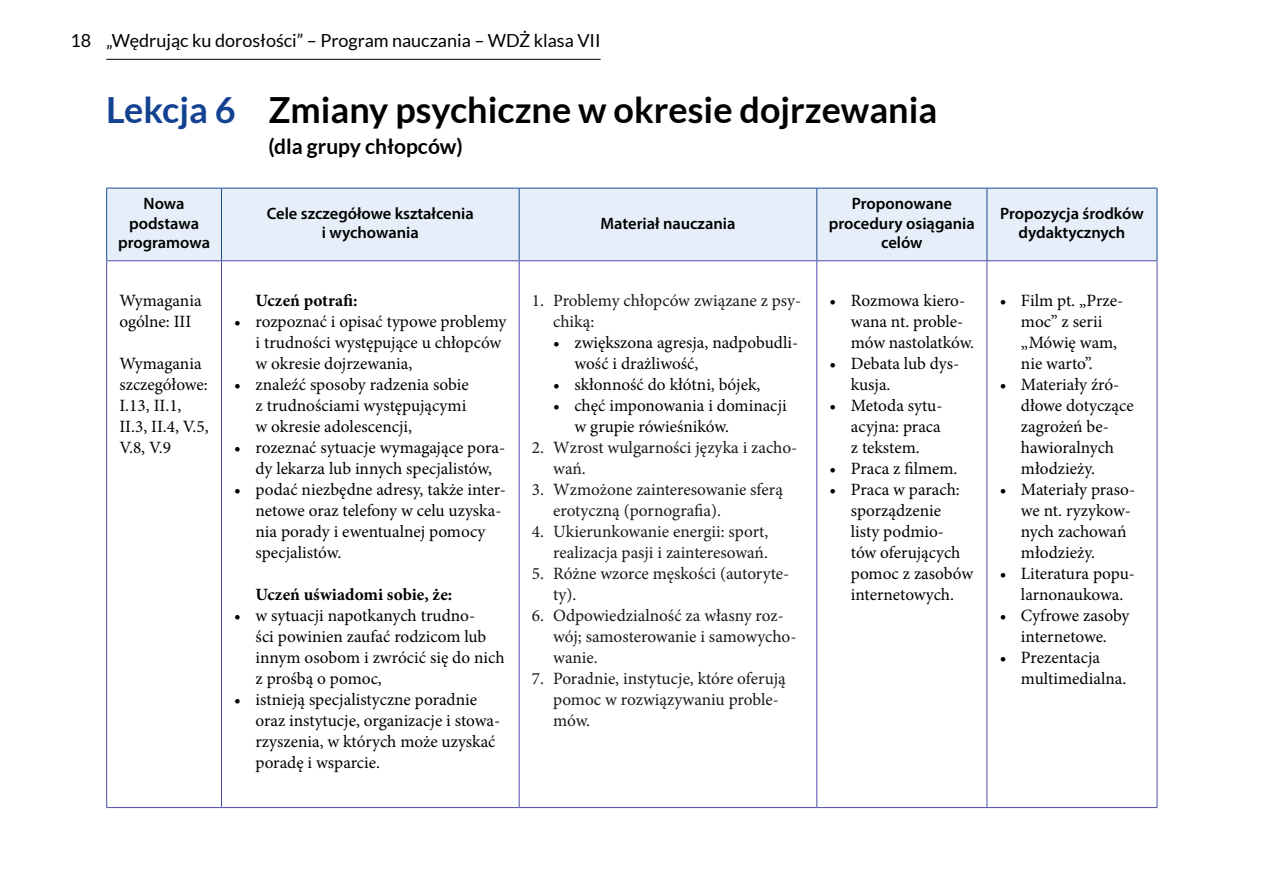
<style>
.page{position:relative;width:1263px;height:893px;background:#fff}
.page>*{position:absolute;margin:0;border:0;box-sizing:border-box;transform-origin:0 0}
.t1{font:700 36px "Lato";color:#000}
.t2{font:700 21px "Lato";color:#000}
.t3{font:18px "Lato";color:#000}
.t4{font:17.25px/21px "Minion Pro";color:#000}
.t5{font:17.25px/21px "Minion Pro";color:#1a171b}
.t6{font:700 17.25px "Minion Pro";color:#000}
.t7{font:600 16.5px/19.5px "Myriad Pro";color:#000;text-align:center}
.s1{color:#134291}
</style>
<div class="page">
<hr style="left:106px;top:59px;width:495px;height:1px;background:#000">
<div style="left:107px;top:189px;width:1050px;height:71px;background:#e6eff9"></div>
<hr style="left:221px;top:188px;width:1px;height:72px;background:#1b4b91">
<hr style="left:519px;top:188px;width:1px;height:72px;background:#1b4b91">
<hr style="left:816px;top:188px;width:1px;height:72px;background:#1b4b91">
<hr style="left:986px;top:188px;width:1px;height:72px;background:#1b4b91">
<hr style="left:221px;top:261px;width:1px;height:546px;background:#4d4da6">
<hr style="left:519px;top:261px;width:1px;height:546px;background:#4d4da6">
<hr style="left:816px;top:261px;width:1px;height:546px;background:#4d4da6">
<hr style="left:986px;top:261px;width:1px;height:546px;background:#4d4da6">
<hr style="left:106px;top:188px;width:115px;height:1px;background:#1b4b91">
<hr style="left:106px;top:188px;width:1px;height:72px;background:#1b4b91">
<hr style="left:221px;top:188px;width:298px;height:1px;background:#1b4b91">
<hr style="left:519px;top:188px;width:298px;height:1px;background:#1b4b91">
<hr style="left:817px;top:188px;width:170px;height:1px;background:#1b4b91">
<hr style="left:987px;top:188px;width:170px;height:1px;background:#1b4b91">
<hr style="left:1157px;top:188px;width:1px;height:72px;background:#1b4b91">
<hr style="left:106px;top:260px;width:115px;height:1px;background:#4d4da6">
<hr style="left:106px;top:261px;width:1px;height:546px;background:#4d4da6">
<hr style="left:221px;top:260px;width:298px;height:1px;background:#4d4da6">
<hr style="left:519px;top:260px;width:298px;height:1px;background:#4d4da6">
<hr style="left:817px;top:260px;width:170px;height:1px;background:#4d4da6">
<hr style="left:987px;top:260px;width:170px;height:1px;background:#4d4da6">
<hr style="left:1157px;top:261px;width:1px;height:546px;background:#4d4da6">
<hr style="left:106px;top:807px;width:115px;height:1px;background:#4d4da6">
<hr style="left:221px;top:807px;width:298px;height:1px;background:#4d4da6">
<hr style="left:519px;top:807px;width:298px;height:1px;background:#4d4da6">
<hr style="left:817px;top:807px;width:170px;height:1px;background:#4d4da6">
<hr style="left:987px;top:807px;width:170px;height:1px;background:#4d4da6">
<p class="t3" style="left:71px;top:31px;width:532px">18 „Wędrując ku dorosłości” – Program nauczania – WDŻ klasa VII</p>
<h1 class="t1" style="left:106px;top:89px;width:832px"><span class="s1">Lekcja 6</span> Zmiany psychiczne w okresie dojrzewania</h1>
<p class="t2" style="left:268px;top:134px;width:196px">(dla grupy chłopców)</p>
<p class="t7" style="left:118px;top:193px;width:93px">Nowa podstawa programowa</p>
<p class="t7" style="left:267px;top:203px;width:209px">Cele szczegółowe kształcenia i wychowania</p>
<p class="t7" style="left:600px;top:213px;width:136px">Materiał nauczania</p>
<p class="t4" style="left:119px;top:290px;width:84px">Wymagania ogólne: III</p>
<p class="t4" style="left:119px;top:353px;width:91px">Wymagania szczegółowe:<br>I.13, II.1,<br>II.3, II.4, V.5,<br>V.8, V.9</p>
<p class="t6" style="left:255px;top:288px;width:103px">Uczeń potrafi:</p>
<p class="t4" style="left:255px;top:311px;width:252px;text-indent:-21px">• rozpoznać i opisać typowe problemy i trudności występujące u chłopców w okresie dojrzewania,</p>
<p class="t4" style="left:255px;top:374px;width:215px;text-indent:-21px">• znaleźć sposoby radzenia sobie z trudnościami występującymi w okresie adolescencji,</p>
<p class="t4" style="left:234px;top:437px;width:272px;text-align:center">• rozeznać sytuacje wymagające pora&shy;dy lekarza lub innych specjalistów,</p>
<p class="t4" style="left:255px;top:479px;width:252px;text-indent:-21px">• podać niezbędne adresy, także inter&shy;netowe oraz telefony w celu uzyska&shy;nia porady i ewentualnej pomocy specjalistów.</p>
<p class="t6" style="left:255px;top:582px;width:198px">Uczeń uświadomi sobie, że:</p>
<p class="t4" style="left:255px;top:605px;width:251px;text-indent:-21px">• w sytuacji napotkanych trudno-<br>ści powinien zaufać rodzicom lub innym osobom i zwrócić się do nich z prośbą o pomoc,</p>
<p class="t4" style="left:255px;top:689px;width:246px;text-indent:-21px">• istnieją specjalistyczne poradnie oraz instytucje, organizacje i stowa&shy;rzyszenia, w których może uzyskać poradę i wsparcie.</p>
<p class="t5" style="left:553px;top:290px;width:250px;text-indent:-21px">1. Problemy chłopców związane z psy&shy;chiką:</p>
<p class="t4" style="left:574px;top:332px;width:225px;text-indent:-21px">• zwiększona agresja, nadpobudli&shy;wość i drażliwość,</p>
<p class="t4" style="left:553px;top:374px;width:209px">• skłonność do kłótni, bójek,</p>
<p class="t4" style="left:574px;top:395px;width:214px;text-indent:-21px">• chęć imponowania i dominacji w grupie rówieśników.</p>
<p class="t5" style="left:553px;top:437px;width:246px;text-indent:-21px">2. Wzrost wulgarności języka i zacho&shy;wań.</p>
<p class="t5" style="left:553px;top:479px;width:231px;text-indent:-21px">3. Wzmożone zainteresowanie sferą erotyczną (pornografia).</p>
<p class="t5" style="left:532px;top:521px;width:238px;text-align:right">4. Ukierunkowanie energii: sport, realizacja pasji i zainteresowań.</p>
<p class="t5" style="left:553px;top:563px;width:238px;text-indent:-21px">5. Różne wzorce męskości (autoryte&shy;ty).</p>
<p class="t5" style="left:553px;top:605px;width:245px;text-indent:-21px">6. Odpowiedzialność za własny roz&shy;wój; samosterowanie i samowycho&shy;wanie.</p>
<p class="t5" style="left:553px;top:668px;width:234px;text-indent:-21px">7. Poradnie, instytucje, które oferują pomoc w rozwiązywaniu proble&shy;mów.</p>
<p class="t7" style="left:829px;top:193px;width:148px">Proponowane procedury osiągania celów</p>
<p class="t7" style="left:1000px;top:203px;width:145px">Propozycja środków dydaktycznych</p>
<p class="t4" style="left:851px;top:290px;width:125px;text-indent:-21px">• Rozmowa kiero&shy;wana nt. proble&shy;mów nastolatków.</p>
<p class="t4" style="left:851px;top:353px;width:110px;text-indent:-21px">• Debata lub dys&shy;kusja.</p>
<p class="t4" style="left:851px;top:395px;width:93px;text-align:justify;text-indent:-21px">• Metoda sytu&shy;acyjna: praca z tekstem.</p>
<p class="t4" style="left:829px;top:458px;width:129px">• Praca z filmem.</p>
<p class="t4" style="left:851px;top:479px;width:124px;text-indent:-21px">• Praca w parach: sporządzenie listy podmio&shy;tów oferujących pomoc z zasobów internetowych.</p>
<p class="t4" style="left:1021px;top:290px;width:104px;text-indent:-21px">• Film pt. „Prze&shy;moc” z serii „Mówię wam, nie warto”.</p>
<p class="t4" style="left:1021px;top:374px;width:114px;text-indent:-21px">• Materiały źró&shy;dłowe dotyczące zagrożeń be&shy;hawioralnych młodzieży.</p>
<p class="t4" style="left:1021px;top:479px;width:116px;text-indent:-21px">• Materiały praso&shy;we nt. ryzykow&shy;nych zachowań młodzieży.</p>
<p class="t4" style="left:1000px;top:563px;width:137px;text-align:center">• Literatura popu&shy;larnonaukowa.</p>
<p class="t4" style="left:1000px;top:605px;width:131px;text-align:center">• Cyfrowe zasoby internetowe.</p>
<p class="t4" style="left:1021px;top:647px;width:107px;text-indent:-21px">• Prezentacja multimedialna.</p>
</div>
